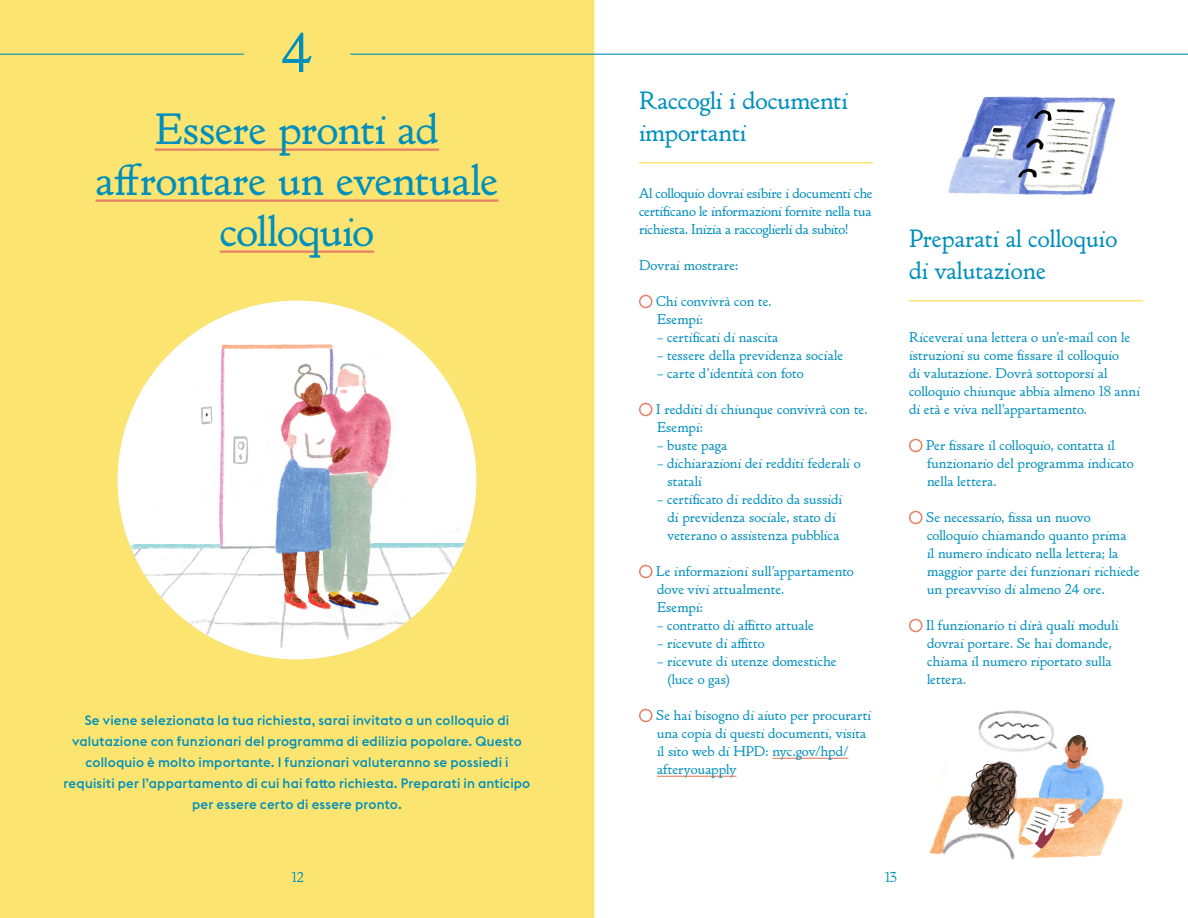
<style>
.page{position:relative;width:1188px;height:918px;background:#fff}
.page>*{position:absolute;margin:0;border:0;box-sizing:border-box;transform-origin:0 0}
.section_numbers{font:52.5px "Thames Capsule";color:#008fbc}
.Chapter_headers{font:42px/51px "Thames Capsule";letter-spacing:-.015em;color:#008fbc;text-align:center}
.Inside_page_headers{font:24px/32.4px "Thames Capsule";color:#008fbc}
.Checklist{font:13.5px/18px "Thames Capsule";color:#008fbc}
.Text{font:13.5px/18px "Thames Capsule";letter-spacing:-.005em;color:#008fbc;text-align:justify}
.Chapter_Text{font:500 13.5px/21px "Euclid Flex";letter-spacing:.015em;color:#008fbc;text-align:center}
</style>
<div class="page">
<div style="left:0;top:0;width:594px;height:918px;background:#fbe570"></div>
<img style="left:118px;top:301px;width:358px;height:358px;border-radius:179px">
<img style="left:929px;top:710px;width:194px;height:150px">
<hr style="left:639px;top:162px;width:234px;height:2px;background:#fbe570">
<hr style="left:772px;top:758px;width:77px;height:1px;background:#e68066">
<hr style="left:657px;top:776px;width:79px;height:1px;background:#e68066">
<div style="left:639px;top:295px;width:14px;height:13px;border:2px solid #e68066;border-radius:50%"></div>
<div style="left:639px;top:403px;width:14px;height:13px;border:2px solid #e68066;border-radius:50%"></div>
<div style="left:639px;top:565px;width:14px;height:13px;border:2px solid #e68066;border-radius:50%"></div>
<div style="left:639px;top:709px;width:14px;height:13px;border:2px solid #e68066;border-radius:50%"></div>
<hr style="left:909px;top:300px;width:234px;height:1px;background:#fbe570">
<div style="left:909px;top:439px;width:14px;height:13px;border:2px solid #e68066;border-radius:50%"></div>
<div style="left:909px;top:511px;width:14px;height:13px;border:2px solid #e68066;border-radius:50%"></div>
<div style="left:909px;top:619px;width:14px;height:13px;border:2px solid #e68066;border-radius:50%"></div>
<img style="left:948px;top:96px;width:168px;height:100px">
<hr style="left:350px;top:54px;width:838px;height:1px;background:#008fbc">
<hr style="left:0;top:54px;width:244px;height:1px;background:#008fbc">
<hr style="left:155px;top:148px;width:284px;height:3px;background:#e68066">
<hr style="left:96px;top:199px;width:402px;height:3px;background:#e68066">
<hr style="left:220px;top:250px;width:154px;height:3px;background:#e68066">
<p class="section_numbers" style="left:282px;top:23px;width:32px">4</p>
<p class="Chapter_headers" style="left:96px;top:105px;width:404px">Essere pronti ad affrontare un eventuale colloquio</p>
<p class="Chapter_Text" style="left:64px;top:710px;width:468px">Se viene selezionata la tua richiesta, sarai invitato a un colloquio di valutazione con funzionari del programma di edilizia popolare. Questo colloquio è molto importante. I funzionari valuteranno se possiedi i requisiti per l’appartamento di cui hai fatto richiesta. Preparati in anticipo per essere certo di essere pronto.</p>
<p class="Inside_page_headers" style="left:639px;top:85px;width:211px">Raccogli i documenti importanti</p>
<p class="Text" style="left:639px;top:185px;width:235px">Al colloquio dovrai esibire i documenti che certificano le informazioni fornite nella tua richiesta. Inizia a raccoglierli da subito!</p>
<p class="Checklist" style="left:639px;top:257px;width:101px">Dovrai mostrare:</p>
<p class="Checklist" style="left:656px;top:293px;width:117px">Chi convivrà con te.<br>Esempi:</p>
<p class="Checklist" style="left:657px;top:329px;width:123px">– certificati di nascita</p>
<p class="Checklist" style="left:657px;top:347px;width:188px">– tessere della previdenza sociale</p>
<p class="Checklist" style="left:657px;top:365px;width:148px">– carte d’identità con foto</p>
<p class="Checklist" style="left:656px;top:401px;width:213px">I redditi di chiunque convivrà con te.<br>Esempi:</p>
<p class="Checklist" style="left:657px;top:437px;width:72px">– buste paga</p>
<p class="Checklist" style="left:668px;top:455px;width:195px;text-indent:-11px">– dichiarazioni dei redditi federali o statali</p>
<p class="Checklist" style="left:657px;top:491px;width:187px;text-align:center">– certificato di reddito da sussidi di previdenza sociale, stato di veterano o assistenza pubblica</p>
<p class="Checklist" style="left:656px;top:563px;width:199px">Le informazioni sull’appartamento dove vivi attualmente.<br>Esempi:</p>
<p class="Checklist" style="left:657px;top:617px;width:159px">– contratto di affitto attuale</p>
<p class="Checklist" style="left:657px;top:635px;width:109px">– ricevute di affitto</p>
<p class="Checklist" style="left:668px;top:653px;width:171px;text-indent:-11px">– ricevute di utenze domestiche (luce o gas)</p>
<p class="Checklist" style="left:656px;top:707px;width:217px">Se hai bisogno di aiuto per procurarti una copia di questi documenti, visita il sito web di HPD: nyc.gov/hpd/ afteryouapply</p>
<p class="Inside_page_headers" style="left:909px;top:223px;width:210px">Preparati al colloquio di valutazione</p>
<p class="Text" style="left:909px;top:329px;width:233px;text-align:left">Riceverai una lettera o un’e-mail con le istruzioni su come fissare il colloquio<br>di valutazione. Dovrà sottoporsi al colloquio chiunque abbia almeno 18 anni di età e viva nell’appartamento.</p>
<p class="Checklist" style="left:926px;top:437px;width:209px">Per fissare il colloquio, contatta il funzionario del programma indicato nella lettera.</p>
<p class="Checklist" style="left:926px;top:509px;width:215px">Se necessario, fissa un nuovo colloquio chiamando quanto prima<br>il numero indicato nella lettera; la maggior parte dei funzionari richiede un preavviso di almeno 24 ore.</p>
<p class="Checklist" style="left:926px;top:617px;width:194px">Il funzionario ti dirà quali moduli dovrai portare. Se hai domande, chiama il numero riportato sulla lettera.</p>
<p class="Text" style="left:291px;top:869px;width:13px">12</p>
<p class="Text" style="left:885px;top:869px;width:13px">13</p>
</div>
